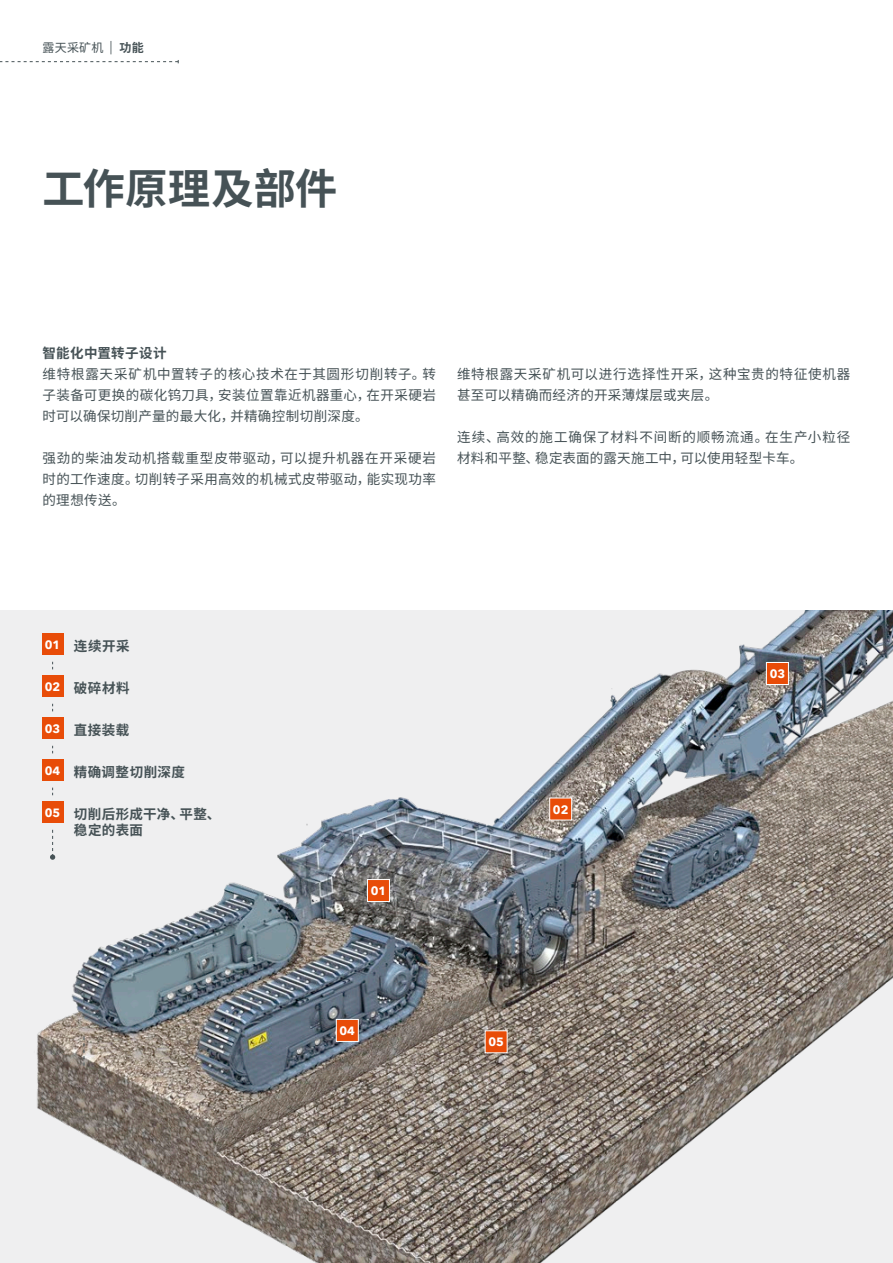
<style>
.page{position:relative;width:893px;height:1263px;background:#fff}
.page>*{position:absolute;margin:0;border:0;box-sizing:border-box;transform-origin:0 0}
.t1{font:700 42px "Source Han Sans SC";letter-spacing:.005em;color:#465256}
.t2{font:13.5px/21px "Source Han Sans SC";letter-spacing:.035em;color:#465256;text-align:justify}
.t3{font:700 13.5px/16.2px "Source Han Sans SC";letter-spacing:.035em;color:#465256}
.t4{font:700 12px "Avenir Next LT Pro";color:#fff}
.t5{font:12px "Source Han Sans SC";letter-spacing:.02em;color:#465256}
.s1{font-weight:700}
</style>
<div class="page">
<svg style="left:0;top:60px;width:179px;height:3px"></svg>
<img style="left:0;top:610px;width:893px;height:653px">
<svg style="left:84px;top:974px;width:1px;height:29px"></svg>
<svg style="left:84px;top:1037px;width:1px;height:29px"></svg>
<div style="left:42px;top:634px;width:21px;height:21px;background:#e84c08"></div>
<div style="left:42px;top:676px;width:21px;height:21px;background:#e84c08"></div>
<div style="left:42px;top:718px;width:21px;height:21px;background:#e84c08"></div>
<div style="left:42px;top:760px;width:21px;height:21px;background:#e84c08"></div>
<div style="left:42px;top:802px;width:21px;height:21px;background:#e84c08"></div>
<svg style="left:50px;top:830px;width:5px;height:30px"></svg>
<svg style="left:367px;top:879px;width:23px;height:23px"></svg>
<svg style="left:549px;top:797px;width:23px;height:24px"></svg>
<svg style="left:766px;top:662px;width:23px;height:23px"></svg>
<svg style="left:484px;top:1030px;width:24px;height:23px"></svg>
<svg style="left:336px;top:1019px;width:23px;height:23px"></svg>
<p class="t5" style="left:43px;top:41px;width:103px">露天采矿机 | <span class="s1">功能</span></p>
<h1 class="t1" style="left:43px;top:165px;width:296px">工作原理及部件</h1>
<p class="t3" style="left:43px;top:346px;width:126px">智能化中置转子设计</p>
<p class="t2" style="left:43px;top:364px;width:395px">维特根露天采矿机中置转子的核心技术在于其圆形切削转子。转子装备可更换的碳化钨刀具，安装位置靠近机器重心，在开采硬岩时可以确保切削产量的最大化，并精确控制切削深度。</p>
<p class="t2" style="left:43px;top:448px;width:395px">强劲的柴油发动机搭载重型皮带驱动，可以提升机器在开采硬岩时的工作速度。切削转子采用高效的机械式皮带驱动，能实现功率的理想传送。</p>
<p class="t2" style="left:457px;top:364px;width:395px">维特根露天采矿机可以进行选择性开采，这种宝贵的特征使机器甚至可以精确而经济的开采薄煤层或夹层。</p>
<p class="t2" style="left:457px;top:427px;width:395px">连续、高效的施工确保了材料不间断的顺畅流通。在生产小粒径材料和平整、稳定表面的露天施工中，可以使用轻型卡车。</p>
<p class="t4" style="left:45px;top:637px;width:17px">01</p>
<p class="t4" style="left:45px;top:679px;width:17px">02</p>
<p class="t4" style="left:45px;top:721px;width:17px">03</p>
<p class="t4" style="left:45px;top:763px;width:17px">04</p>
<p class="t4" style="left:45px;top:805px;width:17px">05</p>
<p class="t3" style="left:74px;top:638px;width:57px">连续开采</p>
<p class="t3" style="left:74px;top:680px;width:57px">破碎材料</p>
<p class="t3" style="left:74px;top:722px;width:57px">直接装载</p>
<p class="t3" style="left:74px;top:764px;width:113px">精确调整切削深度</p>
<p class="t3" style="left:74px;top:806px;width:148px">切削后形成干净、平整、稳定的表面</p>
<p class="t4" style="left:371px;top:883px;width:17px">01</p>
<p class="t4" style="left:340px;top:1023px;width:17px">04</p>
<p class="t4" style="left:553px;top:802px;width:17px">02</p>
<p class="t4" style="left:488px;top:1035px;width:17px">05</p>
<p class="t4" style="left:770px;top:666px;width:17px">03</p>
</div>
